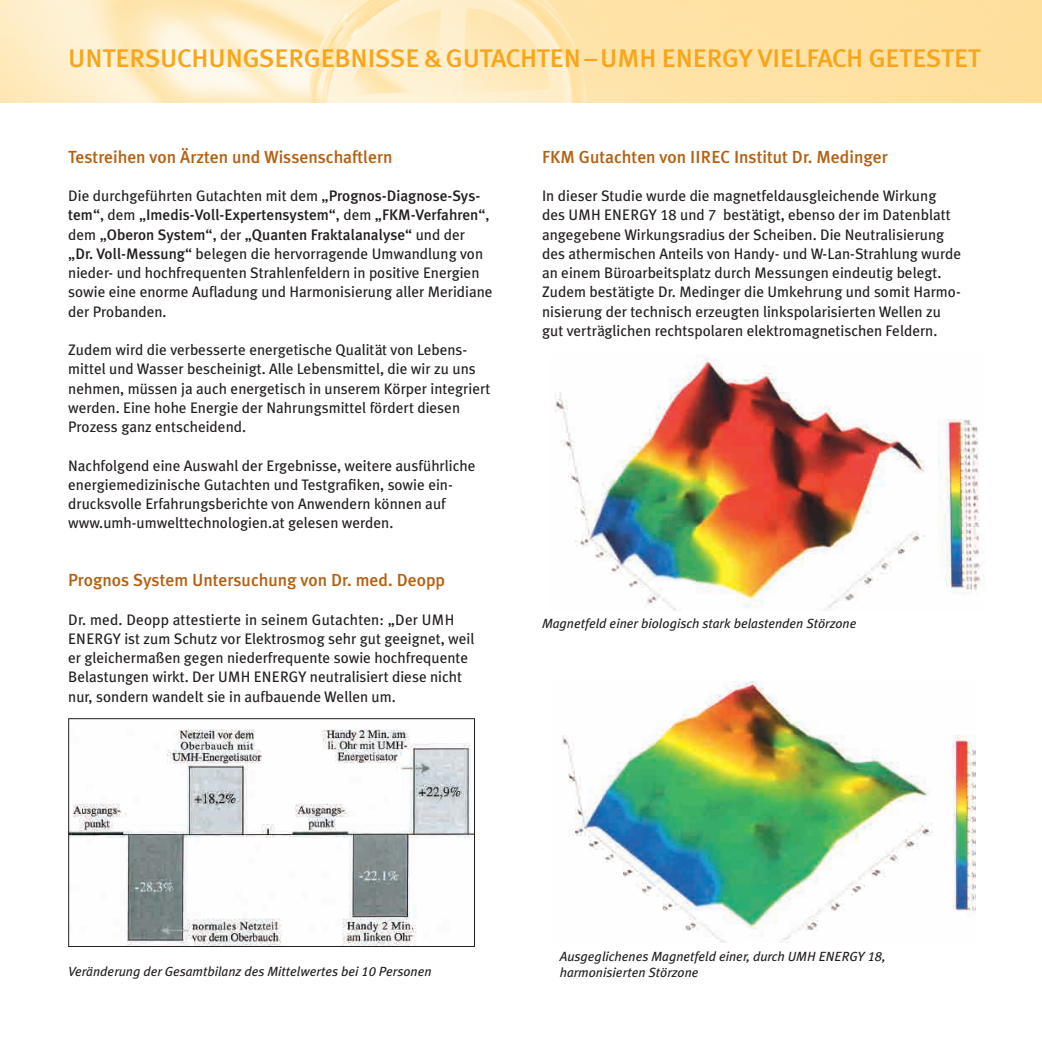
<style>
.page{position:relative;width:1042px;height:1042px;background:#fff}
.page>*{position:absolute;margin:0;border:0;box-sizing:border-box;transform-origin:0 0}
.t1{font:500 25.55px "Meta Plus";letter-spacing:-.01em;color:#f9a51b;scale:1.05 1}
.t2{font:500 17.5px "Meta Plus";color:#b56011}
.t3{font:15.22px/19.2px "Meta Plus";color:#231f20}
.t4{font:italic 13.3px/15.8px "Meta Plus";color:#231f20}
.s1{font-weight:500}
.s2{font-family:"Meta Plus Book Caps"}
</style>
<div class="page">
<img style="left:0;top:0;width:1042px;height:102px">
<img style="left:70px;top:729px;width:403px;height:216px">
<div style="left:68px;top:718px;width:407px;height:229px;border:1px solid #231f20"></div>
<img style="left:555px;top:356px;width:426px;height:254px">
<img style="left:561px;top:682px;width:414px;height:260px">
<p class="t1" style="left:68px;top:44px;width:871px">UNTERSUCHUNGSERGEBNISSE &amp; GUTACHTEN – UMH ENERGY VIELFACH GETESTET</p>
<p class="t2" style="left:68px;top:146px;width:326px">Testreihen von Ärzten und Wissenschaftlern</p>
<p class="t3" style="left:68px;top:186px;width:426px">Die durchgeführten Gutachten mit dem „<span class="s1">Prognos-Diagnose-Sys&shy;tem</span>“, dem „<span class="s1">Imedis-Voll-Expertensystem</span>“, dem „<span class="s1">FKM-Verfahren</span>“, dem „<span class="s1">Oberon System</span>“, der „<span class="s1">Quanten Fraktalanalyse</span>“ und der „<span class="s1">Dr. Voll-Messung</span>“ belegen die hervorragende Umwandlung von nieder- und hochfrequenten Strahlenfeldern in positive Energien sowie eine enorme Aufladung und Harmonisierung aller Meridiane der Probanden.</p>
<p class="t3" style="left:68px;top:340px;width:424px">Zudem wird die verbesserte energetische Qualität von Lebens&shy;mittel und Wasser bescheinigt. Alle Lebensmittel, die wir zu uns nehmen, müssen ja auch energetisch in unserem Körper integriert werden. Eine hohe Energie der Nahrungsmittel fördert diesen Prozess ganz entscheidend.</p>
<p class="t3" style="left:68px;top:455px;width:409px">Nachfolgend eine Auswahl der Ergebnisse, weitere ausführliche energiemedizinische Gutachten und Testgrafiken, sowie ein&shy;drucksvolle Erfahrungsberichte von Anwendern können auf www.umh-umwelttechnologien.at gelesen werden.</p>
<p class="t2" style="left:68px;top:570px;width:378px">Prognos System Untersuchung von Dr. med. Deopp</p>
<p class="t3" style="left:68px;top:609px;width:408px">Dr. med. Deopp attestierte in seinem Gutachten: „Der UMH ENERGY ist zum Schutz vor Elektrosmog sehr gut geeignet, weil er gleichermaßen gegen niederfrequente sowie hochfrequente Belastungen wirkt. Der UMH ENERGY neutralisiert diese nicht nur, sondern wandelt sie in aufbauende Wellen um.</p>
<p class="t2" style="left:542px;top:146px;width:347px">FKM Gutachten von IIREC Institut Dr. Medinger</p>
<p class="t3" style="left:542px;top:186px;width:421px">In dieser Studie wurde die magnetfeldausgleichende Wirkung des UMH ENERGY <span class="s2">18</span> und <span class="s2">7</span> bestätigt, ebenso der im Datenblatt angegebene Wirkungsradius der Scheiben. Die Neutralisierung des athermischen Anteils von Handy- und W-Lan-Strahlung wurde an einem Büroarbeitsplatz durch Messungen eindeutig belegt.<br>Zudem bestätigte Dr. Medinger die Umkehrung und somit Harmo&shy;nisierung der technisch erzeugten linkspolarisierten Wellen zu gut verträglichen rechtspolaren elektromagnetischen Feldern.</p>
<p class="t4" style="left:542px;top:616px;width:316px">Magnetfeld einer biologisch stark belastenden Störzone</p>
<p class="t4" style="left:68px;top:963px;width:365px">Veränderung der Gesamtbilanz des Mittelwertes bei <span class="s2">10</span> Personen</p>
<p class="t4" style="left:560px;top:948px;width:327px">Ausgeglichenes Magnetfeld einer, durch UMH ENERGY <span class="s2">18</span>, harmonisierten Störzone</p>
</div>
